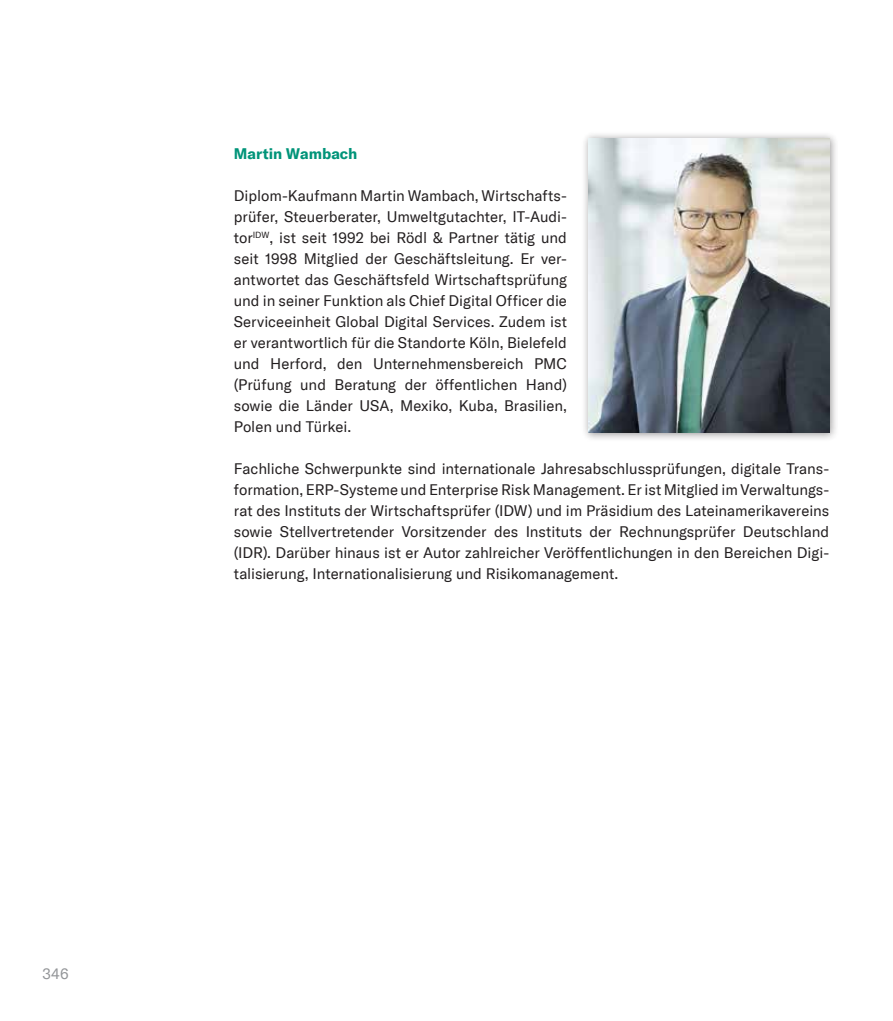
<style>
.page{position:relative;width:893px;height:1021px;background:#fff}
.page>*{position:absolute;margin:0;border:0;box-sizing:border-box;transform-origin:0 0}
.t1{font:15px/21px "GT America";letter-spacing:-.005em;color:#231f20;text-align:justify}
.t2{font:700 15px "GT America";color:#009479}
.t3{font:15px "GT America";color:#939598}
</style>
<div class="page">
<div style="left:581px;top:131px;width:257px;height:311px;background:#231f20;opacity:.46"></div>
<img style="left:588px;top:138px;width:241px;height:294px">
<p class="t3" style="left:43px;top:964px;width:28px">346</p>
<p class="t2" style="left:234px;top:144px;width:125px">Martin Wambach</p>
<p class="t1" style="left:234px;top:185px;width:335px">Diplom-Kaufmann Martin Wambach, Wirtschafts&shy;prüfer, Steuerberater, Umweltgutachter, IT-Audi&shy;tor<sup>IDW</sup>, ist seit 1992 bei Rödl &amp; Partner tätig und seit 1998 Mitglied der Geschäftsleitung. Er ver&shy;antwortet das Geschäftsfeld Wirtschaftsprüfung und in seiner Funktion als Chief Digital Officer die Serviceeinheit Global Digital Services. Zudem ist er verantwortlich für die Standorte Köln, Bielefeld und Herford, den Unternehmensbereich PMC (Prüfung und Beratung der öffentlichen Hand) sowie die Länder USA, Mexiko, Kuba, Brasilien, Polen und Türkei.</p>
<p class="t1" style="left:234px;top:458px;width:597px">Fachliche Schwerpunkte sind internationale Jahresabschlussprüfungen, digitale Trans&shy;formation, ERP-Systeme und Enterprise Risk Management. Er ist Mitglied im Verwaltungs&shy;rat des Instituts der Wirtschaftsprüfer (IDW) und im Präsidium des Lateinamerikavereins sowie Stellvertretender Vorsitzender des Instituts der Rechnungsprüfer Deutschland (IDR). Darüber hinaus ist er Autor zahlreicher Veröffentlichungen in den Bereichen Digi&shy;talisierung, Internationalisierung und Risikomanagement.</p>
</div>
